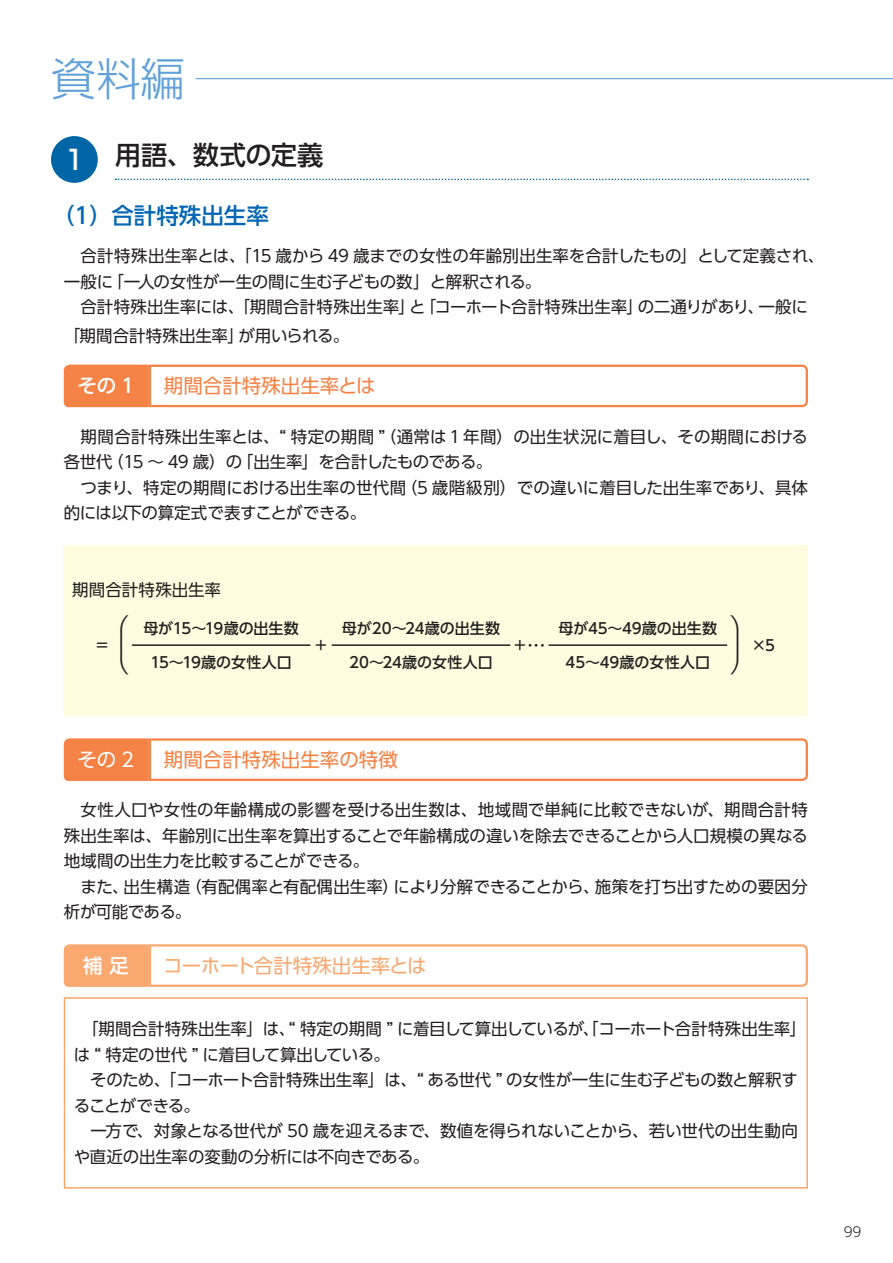
<style>
.page{position:relative;width:893px;height:1263px;background:#fff}
.page>*{position:absolute;margin:0;border:0;box-sizing:border-box;transform-origin:0 0}
.t1{font:45px "UD Shin Go Pr 6 N Light 90 pv RKSJ H";color:#61a1d7}
.t2{font:26.25px "UD Shin Go Pr 6 N Medium 90 pv RKSJ H";letter-spacing:.005em;color:#231f20}
.t3{font:22.5px "UD Shin Go Pr 6 N Medium 90 pv RKSJ H";color:#0166b3}
.t4{font:19.5px "UD Shin Go Pr 6 N Regular 90 pv RKSJ H";color:#f58345}
.t5{font:19.5px "UD Shin Go Pr 6 N Regular 90 pv RKSJ H";letter-spacing:-.03em;color:#f9a86f}
.t6{font:19.5px "UD Shin Go Pr 6 N Medium 90 pv RKSJ H";color:#fff}
.t7{font:19.5px "UD Shin Go Pr 6 N Regular 90 pv RKSJ H";color:#fff}
.t8{font:16.5px/25.5px "UD Shin Go Pr 6 N Regular 90 pv RKSJ H";letter-spacing:-.01em;color:#231f20}
.t9{font:15px/15px "UD Shin Go Pr 6 N Medium 90 pv RKSJ H";letter-spacing:-.005em;color:#231f20;text-align:justify}
.t10{font:13.5px "UD Shin Go NT Pr 6 Light 90 pv RKSJ H";color:#231f20}
.s1{font-family:"Shin Go Pro Medium 90 pv RKSJ H";font-size:27px;color:#fff}
</style>
<div class="page">
<hr style="left:196px;top:78px;width:697px;height:1px;background:#61a1d7">
<svg style="left:64px;top:364px;width:744px;height:44px"></svg>
<div style="left:64px;top:545px;width:744px;height:170px;background:#fffce0"></div>
<hr style="left:132px;top:644px;width:178px;height:2px;background:#231f20">
<hr style="left:332px;top:644px;width:178px;height:2px;background:#231f20">
<hr style="left:549px;top:644px;width:178px;height:2px;background:#231f20">
<svg style="left:64px;top:738px;width:744px;height:43px"></svg>
<svg style="left:64px;top:944px;width:744px;height:43px"></svg>
<div style="left:64px;top:997px;width:744px;height:191px;border:2px solid #f9a86f"></div>
<div style="left:51px;top:136px;width:47px;height:47px;background:#0166a5;border-radius:50%"></div>
<svg style="left:116px;top:179px;width:692px;height:1px"></svg>
<h1 class="t1" style="left:51px;top:62px;width:136px">資料編</h1>
<h2 class="t2" style="left:64px;top:145px;width:261px"><span class="s1">1</span> 用語、数式の定義</h2>
<h3 class="t3" style="left:52px;top:207px;width:218px">（1）合計特殊出生率</h3>
<p class="t8" style="left:64px;top:246px;width:762px">　合計特殊出生率とは、「15 歳から 49 歳までの女性の年齢別出生率を合計したもの」として定義され、一般に「一人の女性が一生の間に生む子どもの数」と解釈される。<br>　合計特殊出生率には、「期間合計特殊出生率」と「コーホート合計特殊出生率」の二通りがあり、一般に</p>
<p class="t8" style="left:64px;top:325px;width:287px">「期間合計特殊出生率」が用いられる。</p>
<p class="t6" style="left:77px;top:379px;width:58px">その 1</p>
<p class="t4" style="left:164px;top:379px;width:213px">期間合計特殊出生率とは</p>
<p class="t8" style="left:64px;top:426px;width:746px">　期間合計特殊出生率とは、“ 特定の期間 ”（通常は 1 年間）の出生状況に着目し、その期間における各世代（15 ～ 49 歳）の「出生率」を合計したものである。<br>　つまり、特定の期間における出生率の世代間（5 歳階級別）での違いに着目した出生率であり、具体的には以下の算定式で表すことができる。</p>
<p class="t8" style="left:72px;top:580px;width:150px">期間合計特殊出生率</p>
<p class="t9" style="left:96px;top:639px;width:13px">=</p>
<p class="t9" style="left:114px;top:617px;width:16px">⎛｜｜⎝</p>
<p class="t9" style="left:143px;top:623px;width:157px">母が15～19歳の出生数</p>
<p class="t9" style="left:559px;top:623px;width:188px">母が45～49歳の出生数 ⎞</p>
<p class="t9" style="left:342px;top:623px;width:160px">母が20～24歳の出生数</p>
<p class="t9" style="left:730px;top:632px;width:16px">｜｜⎠</p>
<p class="t9" style="left:751px;top:639px;width:25px">×5</p>
<p class="t9" style="left:314px;top:639px;width:16px">＋</p>
<p class="t9" style="left:513px;top:639px;width:35px">＋･･･</p>
<p class="t9" style="left:150px;top:656px;width:143px">15～19歳の女性人口</p>
<p class="t9" style="left:349px;top:656px;width:145px">20～24歳の女性人口</p>
<p class="t9" style="left:566px;top:656px;width:146px">45～49歳の女性人口</p>
<p class="t7" style="left:77px;top:752px;width:58px">その 2</p>
<p class="t4" style="left:164px;top:752px;width:236px">期間合計特殊出生率の特徴</p>
<p class="t8" style="left:64px;top:800px;width:746px">　女性人口や女性の年齢構成の影響を受ける出生数は、地域間で単純に比較できないが、期間合計特殊出生率は、年齢別に出生率を算出することで年齢構成の違いを除去できることから人口規模の異なる地域間の出生力を比較することができる。<br>　また、出生構造（有配偶率と有配偶出生率）により分解できることから、施策を打ち出すための要因分析が可能である。</p>
<p class="t6" style="left:83px;top:958px;width:47px">補 足</p>
<p class="t5" style="left:163px;top:958px;width:265px">コーホート合計特殊出生率とは</p>
<p class="t8" style="left:74px;top:1019px;width:734px;text-indent:8px">「期間合計特殊出生率」は、“ 特定の期間 ” に着目して算出しているが、「コーホート合計特殊出生率」は “ 特定の世代 ” に着目して算出している。<br>　そのため、「コーホート合計特殊出生率」は、“ ある世代 ” の女性が一生に生む子どもの数と解釈することができる。<br>　一方で、対象となる世代が 50 歳を迎えるまで、数値を得られないことから、若い世代の出生動向や直近の出生率の変動の分析には不向きである。</p>
<p class="t10" style="left:844px;top:1226px;width:19px">99</p>
</div>
